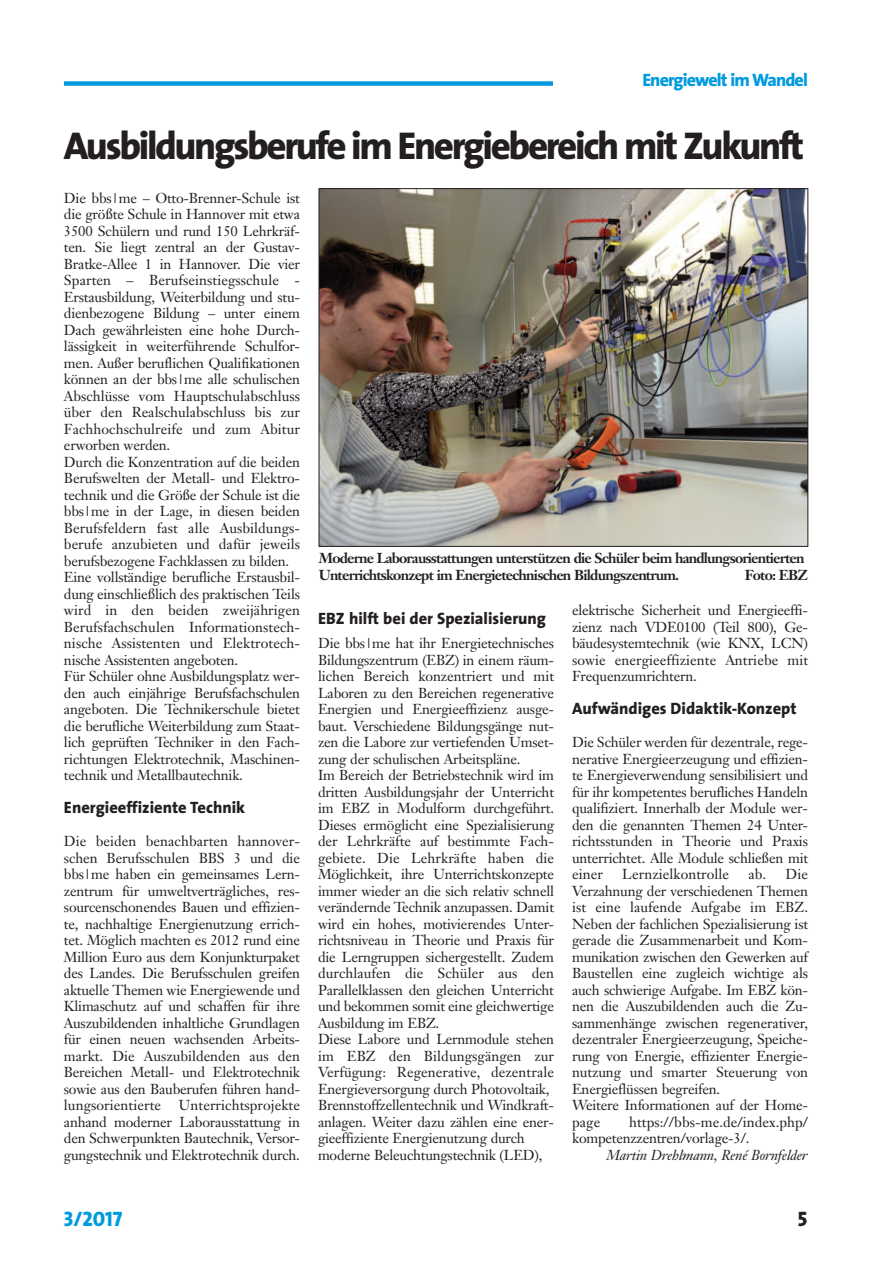
<style>
.page{position:relative;width:893px;height:1263px;background:#fff}
.page>*{position:absolute;margin:0;border:0;box-sizing:border-box;transform-origin:0 0}
.t1{font:800 39px "The Sans";letter-spacing:-.06em;color:#231f20}
.t2{font:21px "The Sans Extra Bold Caps";color:#009bde}
.t3{font:21px "The Sans Extra Bold Caps";color:#231f20}
.t4{font:800 18px "The Sans";letter-spacing:-.05em;color:#009bde}
.t5{font:800 16.5px "The Sans";color:#231f20}
.t6{font:14.25px/16.5px "Janson Text";letter-spacing:-.015em;color:#231f20}
.t7{font:700 14.25px/17.4px "Janson Text";letter-spacing:-.055em;color:#231f20}
.t8{font:italic 14.25px "Janson Text";letter-spacing:-.015em;color:#231f20}
.t9{font:14.25px "Janson Text";letter-spacing:.005em;color:#231f20}
</style>
<div class="page">
<div style="left:64px;top:81px;width:489px;height:5px;background:#009bde"></div>
<img style="left:321px;top:191px;width:485px;height:353px">
<p class="t4" style="left:642px;top:72px;width:167px">Energiewelt im Wandel</p>
<h1 class="t1" style="left:64px;top:131px;width:742px">Ausbildungsberufe im Energiebereich mit Zukunft</h1>
<p class="t6" style="left:64px;top:191px;width:238px">Die bbs|me – Otto-Brenner-Schule ist die größte Schule in Hannover mit etwa 3500 Schülern und rund 150 Lehrkräf&shy;ten. Sie liegt zentral an der Gustav-Bratke-Allee 1 in Hannover. Die vier Sparten – Berufseinstiegsschule - Erstausbildung, Weiterbildung und stu&shy;dienbezogene Bildung – unter einem Dach gewährleisten eine hohe Durch&shy;lässigkeit in weiterführende Schulfor&shy;men. Außer beruflichen Qualifikationen können an der bbs|me alle schulischen Abschlüsse vom Hauptschulabschluss über den Realschulabschluss bis zur Fachhochschulreife und zum Abitur erworben werden.<br>Durch die Konzentration auf die beiden Berufswelten der Metall- und Elektro&shy;technik und die Größe der Schule ist die bbs|me in der Lage, in diesen beiden Berufsfeldern fast alle Ausbildungs&shy;berufe anzubieten und dafür jeweils berufsbezogene Fachklassen zu bilden.<br>Eine vollständige berufliche Erstausbil&shy;dung einschließlich des praktischen Teils wird in den beiden zweijährigen Berufsfachschulen Informationstech&shy;nische Assistenten und Elektrotech&shy;nische Assistenten angeboten.<br>Für Schüler ohne Ausbildungsplatz wer&shy;den auch einjährige Berufsfachschulen angeboten. Die Technikerschule bietet die berufliche Weiterbildung zum Staat&shy;lich geprüften Techniker in den Fach&shy;richtungen Elektrotechnik, Maschinen&shy;technik und Metallbautechnik.</p>
<p class="t5" style="left:64px;top:800px;width:183px">Energieeffiziente Technik</p>
<p class="t6" style="left:64px;top:834px;width:238px;text-align:justify">Die beiden benachbarten hannover&shy;schen Berufsschulen BBS 3 und die bbs|me haben ein gemeinsames Lern&shy;zentrum für umweltverträgliches, res&shy;sourcenschonendes Bauen und effizien&shy;te, nachhaltige Energienutzung errich&shy;tet. Möglich machten es 2012 rund eine Million Euro aus dem Konjunkturpaket des Landes. Die Berufsschulen greifen aktuelle Themen wie Energiewende und Klimaschutz auf und schaffen für ihre Auszubildenden inhaltliche Grundlagen für einen neuen wachsenden Arbeits&shy;markt. Die Auszubildenden aus den Bereichen Metall- und Elektrotechnik sowie aus den Bauberufen führen hand&shy;lungsorientierte Unterrichtsprojekte anhand moderner Laborausstattung in den Schwerpunkten Bautechnik, Versor&shy;gungstechnik und Elektrotechnik durch.</p>
<p class="t7" style="left:319px;top:551px;width:487px">Moderne Laborausstattungen unterstützen die Schüler beim handlungsorientierten<br>Unterrichtskonzept im Energietechnischen Bildungszentrum.</p>
<p class="t7" style="left:745px;top:568px;width:65px">Foto: EBZ</p>
<p class="t5" style="left:318px;top:612px;width:230px">EBZ hilft bei der Spezialisierung</p>
<p class="t6" style="left:318px;top:636px;width:238px">Die bbs|me hat ihr Energietechnisches Bildungszentrum (EBZ) in einem räum&shy;lichen Bereich konzentriert und mit Laboren zu den Bereichen regenerative Energien und Energieeffizienz ausge&shy;baut. Verschiedene Bildungsgänge nut&shy;zen die Labore zur vertiefenden Umset&shy;zung der schulischen Arbeitspläne.<br>Im Bereich der Betriebstechnik wird im dritten Ausbildungsjahr der Unterricht im EBZ in Modulform durchgeführt.<br>Dieses ermöglicht eine Spezialisierung der Lehrkräfte auf bestimmte Fach&shy;gebiete. Die Lehrkräfte haben die Möglichkeit, ihre Unterrichtskonzepte immer wieder an die sich relativ schnell verändernde Technik anzupassen. Damit wird ein hohes, motivierendes Unter&shy;richtsniveau in Theorie und Praxis für die Lerngruppen sichergestellt. Zudem durchlaufen die Schüler aus den Parallelklassen den gleichen Unterricht und bekommen somit eine gleichwertige Ausbildung im EBZ.<br>Diese Labore und Lernmodule stehen im EBZ den Bildungsgängen zur Verfügung: Regenerative, dezentrale Energieversorgung durch Photovoltaik, Brennstoffzellentechnik und Windkraft&shy;anlagen. Weiter dazu zählen eine ener&shy;gieeffiziente Energienutzung durch moderne Beleuchtungstechnik (LED),</p>
<p class="t6" style="left:572px;top:603px;width:238px;text-align:justify">elektrische Sicherheit und Energieeffi&shy;zienz nach VDE0100 (Teil 800), Ge&shy;bäudesystemtechnik (wie KNX, LCN) sowie energieeffiziente Antriebe mit Frequenzumrichtern.</p>
<p class="t5" style="left:572px;top:701px;width:226px">Aufwändiges Didaktik-Konzept</p>
<p class="t6" style="left:572px;top:735px;width:238px;text-align:justify">Die Schüler werden für dezentrale, rege&shy;nerative Energieerzeugung und effizien&shy;te Energieverwendung sensibilisiert und für ihr kompetentes berufliches Handeln qualifiziert. Innerhalb der Module wer&shy;den die genannten Themen 24 Unter&shy;richtsstunden in Theorie und Praxis unterrichtet. Alle Module schließen mit einer</p>
<p class="t6" style="left:572px;top:867px;width:238px;text-indent:176px">ab. Die Verzahnung der verschiedenen Themen ist eine laufende Aufgabe im EBZ.<br>Neben der fachlichen Spezialisierung ist gerade die Zusammenarbeit und Kom&shy;munikation zwischen den Gewerken auf Baustellen eine zugleich wichtige als auch schwierige Aufgabe. Im EBZ kön&shy;nen die Auszubildenden auch die Zu&shy;sammenhänge zwischen regenerativer, dezentraler Energieerzeugung, Speiche&shy;rung von Energie, effizienter Energie&shy;nutzung und smarter Steuerung von Energieflüssen begreifen.<br>Weitere Informationen auf der Home&shy;page</p>
<p class="t9" style="left:622px;top:868px;width:108px">Lernzielkontrolle</p>
<p class="t6" style="left:572px;top:1115px;width:238px;text-indent:57px">https://bbs-me.de/index.php/ kompetenzzentren/vorlage-3/.</p>
<p class="t8" style="left:607px;top:1149px;width:203px">Martin Drehlmann, René Bornfelder</p>
<h2 class="t2" style="left:64px;top:1211px;width:60px">3/2017</h2>
<h2 class="t3" style="left:798px;top:1211px;width:11px">5</h2>
</div>
